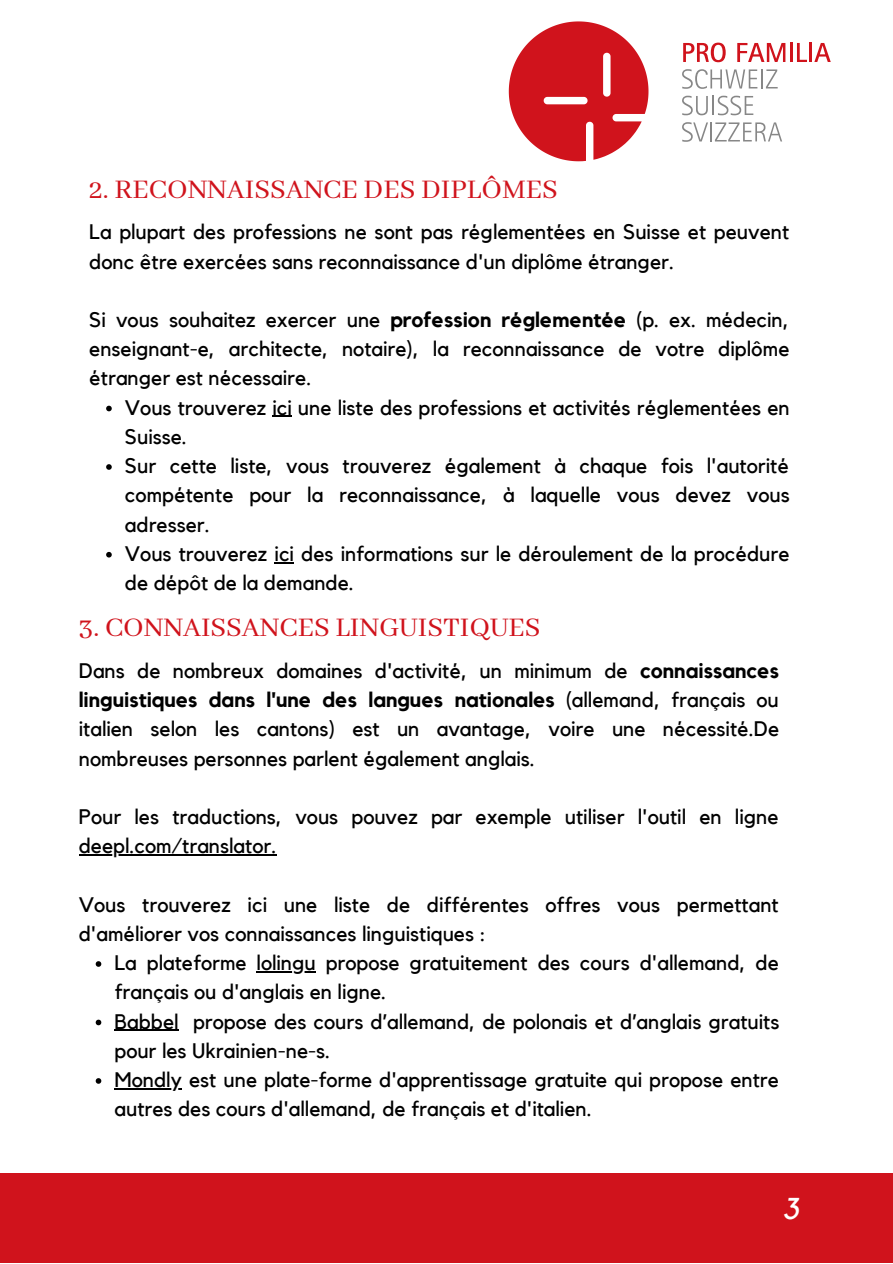
<style>
.page{position:relative;width:893px;height:1264px;background:#fff}
.page>*{position:absolute;margin:0;border:0;box-sizing:border-box;transform-origin:0 0}
.t1{font:30px "Abhaya Libre";color:#d0131c}
.t2{font:italic 30px "Kollektif";color:#fff}
.t3{font:21px/29.2px "Kollektif";color:#000}
.s1{font-weight:700}
</style>
<div class="page">
<div style="left:0;top:1173px;width:892px;height:89px;background:#d0131c"></div>
<svg style="left:683px;top:43px;width:42px;height:19px"></svg>
<svg style="left:737px;top:43px;width:48px;height:19px"></svg>
<hr style="left:789px;top:43px;width:3px;height:19px;background:#d0131c">
<svg style="left:797px;top:43px;width:33px;height:19px"></svg>
<svg style="left:682px;top:69px;width:95px;height:20px"></svg>
<svg style="left:682px;top:96px;width:71px;height:19px"></svg>
<svg style="left:682px;top:122px;width:100px;height:20px"></svg>
<svg style="left:508px;top:21px;width:140px;height:140px"></svg>
<svg style="left:106px;top:406px;width:6px;height:5px"></svg>
<svg style="left:272px;top:416px;width:20px;height:1px"></svg>
<svg style="left:106px;top:464px;width:6px;height:6px"></svg>
<svg style="left:106px;top:552px;width:6px;height:5px"></svg>
<svg style="left:274px;top:562px;width:20px;height:1px"></svg>
<svg style="left:96px;top:961px;width:5px;height:5px"></svg>
<hr style="left:256px;top:971px;width:60px;height:1px;background:#000">
<svg style="left:96px;top:1019px;width:5px;height:6px"></svg>
<hr style="left:114px;top:1029px;width:65px;height:1px;background:#000">
<svg style="left:96px;top:1078px;width:5px;height:5px"></svg>
<hr style="left:114px;top:1088px;width:68px;height:1px;background:#000">
<hr style="left:79px;top:854px;width:192px;height:1px;background:#000">
<h1 class="t1" style="left:89px;top:173px;width:470px">2. RECONNAISSANCE DES DIPLÔMES</h1>
<p class="t3" style="left:89px;top:218px;width:701px">La plupart des professions ne sont pas réglementées en Suisse et peuvent donc être exercées sans reconnaissance d'un diplôme étranger.</p>
<p class="t3" style="left:89px;top:306px;width:701px;text-align:justify">Si vous souhaitez exercer une <span class="s1">profession réglementée</span> (p. ex. médecin, enseignant-e, architecte, notaire), la reconnaissance de votre diplôme étranger est nécessaire.</p>
<p class="t3" style="left:125px;top:393px;width:666px">Vous trouverez ici une liste des professions et activités réglementées en Suisse.<br>Sur cette liste, vous trouverez également à chaque fois l'autorité compétente pour la reconnaissance, à laquelle vous devez vous adresser.<br>Vous trouverez ici des informations sur le déroulement de la procédure de dépôt de la demande.</p>
<h1 class="t1" style="left:79px;top:611px;width:463px">3. CONNAISSANCES LINGUISTIQUES</h1>
<p class="t3" style="left:79px;top:656px;width:702px;text-align:justify">Dans de nombreux domaines d'activité, un minimum de <span class="s1">connaissances linguistiques dans l'une des langues nationales</span> (allemand, français ou italien selon les cantons) est un avantage, voire une nécessité.De nombreuses personnes parlent également anglais.</p>
<p class="t3" style="left:79px;top:802px;width:701px">Pour les traductions, vous pouvez par exemple utiliser l'outil en ligne deepl.com/translator.</p>
<p class="t3" style="left:79px;top:890px;width:701px">Vous trouverez ici une liste de différentes offres vous permettant d'améliorer vos connaissances linguistiques :</p>
<p class="t3" style="left:114px;top:949px;width:666px">La plateforme lolingu propose gratuitement des cours d'allemand, de français ou d'anglais en ligne.<br>Babbel propose des cours d’allemand, de polonais et d’anglais gratuits pour les Ukrainien-ne-s.<br>Mondly est une plate-forme d'apprentissage gratuite qui propose entre autres des cours d'allemand, de français et d'italien.</p>
<h1 class="t2" style="left:782px;top:1195px;width:18px">3</h1>
</div>
